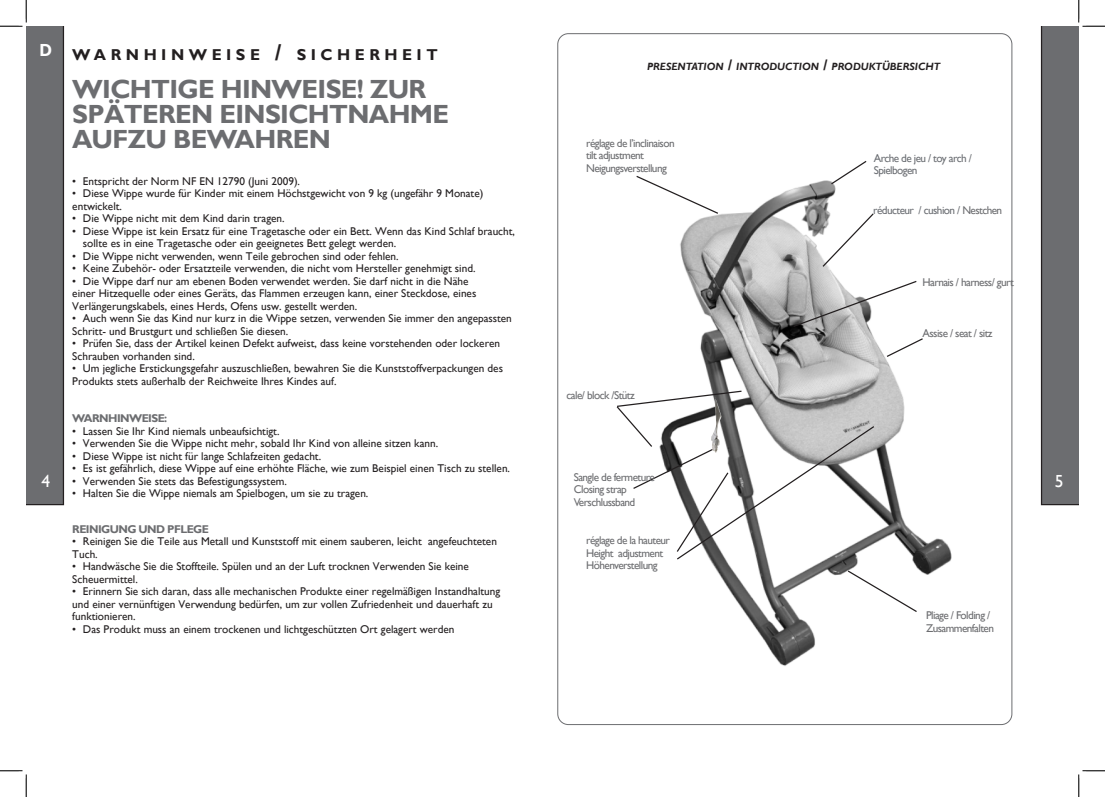
<style>
.page{position:relative;width:1105px;height:797px;background:#fff}
.page>*{position:absolute;margin:0;border:0;box-sizing:border-box;transform-origin:0 0}
.Intro{font:700 26.25px "Gill Sans";letter-spacing:-.025em;color:#6c6d70}
.t1{font:17.5px "Gill Sans";color:#fff}
.t2{font:700 17.5px "Gill Sans";color:#fff;scale:.9 1}
.titreavertissement{font:700 15.75px "Gill Sans";letter-spacing:.285em;color:#231f20}
.t3{font:11.25px/12.5px "Gill Sans";color:#231f20}
.Intro-2{font:11.25px/12.5px "Gill Sans";letter-spacing:-.05em;color:#6c6d70}
.Intro-3{font:11.25px/12.5px "Gill Sans";letter-spacing:-.05em;color:#6c6f74}
.listingok2{font:700 11.25px "Gill Sans";letter-spacing:-.05em;color:#6c6d70}
.TITRE5{font:700 11.25px "Gill Sans";letter-spacing:-.05em;color:#6c6d70}
.TITRES{font:italic 700 10.5px "Gill Sans";color:#231f20}
.s1{font-size:22.5px}
.s2{font-size:15px}
.s3{color:#6c6d70}
</style>
<div class="page">
<img style="left:680px;top:180px;width:272px;height:486px">
<svg style="left:616px;top:390px;width:259px;height:170px"></svg>
<svg style="left:636px;top:176px;width:83px;height:39px"></svg>
<svg style="left:830px;top:161px;width:38px;height:24px"></svg>
<svg style="left:821px;top:212px;width:54px;height:56px"></svg>
<svg style="left:792px;top:280px;width:126px;height:48px"></svg>
<svg style="left:885px;top:337px;width:39px;height:21px"></svg>
<svg style="left:846px;top:569px;width:72px;height:44px"></svg>
<img style="left:711px;top:397px;width:11px;height:55px">
<svg style="left:0;top:0;width:64px;height:505px"></svg>
<svg style="left:0;top:770px;width:27px;height:27px"></svg>
<svg style="left:1041px;top:0;width:64px;height:505px"></svg>
<svg style="left:1078px;top:770px;width:27px;height:27px"></svg>
<p class="t2" style="left:39px;top:40px;width:16px">D</p>
<p class="titreavertissement" style="left:72px;top:45px;width:367px">WARNHINWEISE <span class="s1">/</span> SICHERHEIT</p>
<p class="TITRES" style="left:647px;top:60px;width:295px">PRESENTATION <span class="s2">/</span> INTRODUCTION <span class="s2">/</span> PRODUKTÜBERSICHT</p>
<p class="Intro" style="left:72px;top:73px;width:356px">WICHTIGE HINWEISE! ZUR</p>
<p class="Intro" style="left:72px;top:98px;width:378px">SPÄTEREN EINSICHTNAHME</p>
<p class="Intro" style="left:72px;top:123px;width:260px">AUFZU BEWAHREN</p>
<p class="Intro-2" style="left:586px;top:136px;width:90px">réglage de l’inclinaison</p>
<p class="Intro-2" style="left:586px;top:149px;width:59px">tilt adjustment</p>
<p class="Intro-2" style="left:586px;top:161px;width:82px">Neigungsverstellung</p>
<p class="Intro-3" style="left:874px;top:151px;width:99px">Arche de jeu / toy arch /<br>Spielbogen</p>
<p class="Intro-3" style="left:873px;top:204px;width:131px">réducteur / cushion / <span class="s3">Nestchen</span></p>
<p class="t3" style="left:72px;top:175px;width:229px">• Entspricht der Norm NF EN 12790 (Juni 2009).</p>
<p class="t3" style="left:72px;top:187px;width:413px">• Diese Wippe wurde für Kinder mit einem Höchstgewicht von 9 kg (ungefähr 9 Monate) entwickelt.</p>
<p class="t3" style="left:72px;top:212px;width:214px">• Die Wippe nicht mit dem Kind darin tragen.</p>
<p class="t3" style="left:83px;top:225px;width:434px;text-indent:-11px">• Diese Wippe ist kein Ersatz für eine Tragetasche oder ein Bett. Wenn das Kind Schlaf braucht, sollte es in eine Tragetasche oder ein geeignetes Bett gelegt werden.</p>
<p class="t3" style="left:72px;top:250px;width:328px">• Die Wippe nicht verwenden, wenn Teile gebrochen sind oder fehlen.</p>
<p class="t3" style="left:72px;top:262px;width:405px">• Keine Zubehör- oder Ersatzteile verwenden, die nicht vom Hersteller genehmigt sind.</p>
<p class="t3" style="left:72px;top:275px;width:405px">• Die Wippe darf nur am ebenen Boden verwendet werden. Sie darf nicht in die Nähe einer Hitzequelle oder eines Geräts, das Flammen erzeugen kann, einer Steckdose, eines<br>Verlängerungskabels, eines Herds, Ofens usw. gestellt werden.</p>
<p class="t3" style="left:72px;top:312px;width:441px">• Auch wenn Sie das Kind nur kurz in die Wippe setzen, verwenden Sie immer den angepassten<br>Schritt- und Brustgurt und schließen Sie diesen.</p>
<p class="t3" style="left:72px;top:337px;width:429px">• Prüfen Sie, dass der Artikel keinen Defekt aufweist, dass keine vorstehenden oder lockeren<br>Schrauben vorhanden sind.</p>
<p class="t3" style="left:72px;top:362px;width:432px">• Um jegliche Erstickungsgefahr auszuschließen, bewahren Sie die Kunststoffverpackungen des<br>Produkts stets außerhalb der Reichweite Ihres Kindes auf.</p>
<p class="TITRE5" style="left:72px;top:412px;width:96px">WARNHINWEISE:</p>
<p class="t3" style="left:72px;top:425px;width:209px">• Lassen Sie Ihr Kind niemals unbeaufsichtigt.</p>
<p class="t3" style="left:72px;top:437px;width:367px">• Verwenden Sie die Wippe nicht mehr, sobald Ihr Kind von alleine sitzen kann.</p>
<p class="t3" style="left:72px;top:450px;width:250px">• Diese Wippe ist nicht für lange Schlafzeiten gedacht.</p>
<p class="t3" style="left:72px;top:462px;width:439px">• Es ist gefährlich, diese Wippe auf eine erhöhte Fläche, wie zum Beispiel einen Tisch zu stellen.</p>
<p class="t3" style="left:72px;top:475px;width:216px">• Verwenden Sie stets das Befestigungssystem.</p>
<p class="t3" style="left:72px;top:487px;width:298px">• Halten Sie die Wippe niemals am Spielbogen, um sie zu tragen.</p>
<p class="Intro-2" style="left:922px;top:276px;width:93px">Harnais / harness/ gurt</p>
<p class="Intro-2" style="left:922px;top:327px;width:71px">Assise / seat / sitz</p>
<p class="Intro-2" style="left:567px;top:389px;width:70px">cale/ block /Stütz</p>
<p class="Intro-2" style="left:574px;top:470px;width:83px">Sangle de fermeture</p>
<p class="Intro-2" style="left:574px;top:483px;width:55px">Closing strap</p>
<p class="Intro-2" style="left:574px;top:495px;width:63px">Verschlussband</p>
<p class="t1" style="left:41px;top:471px;width:10px">4</p>
<p class="t1" style="left:1055px;top:471px;width:10px">5</p>
<p class="listingok2" style="left:72px;top:522px;width:138px">REINIGUNG UND PFLEGE</p>
<p class="t3" style="left:72px;top:535px;width:426px">• Reinigen Sie die Teile aus Metall und Kunststoff mit einem sauberen, leicht angefeuchteten<br>Tuch.</p>
<p class="t3" style="left:72px;top:560px;width:398px">• Handwäsche Sie die Stoffteile. Spülen und an der Luft trocknen Verwenden Sie keine<br>Scheuermittel.</p>
<p class="t3" style="left:72px;top:585px;width:430px">• Erinnern Sie sich daran, dass alle mechanischen Produkte einer regelmäßigen Instandhaltung und einer vernünftigen Verwendung bedürfen, um zur vollen Zufriedenheit und dauerhaft zu funktionieren.</p>
<p class="t3" style="left:72px;top:622px;width:384px">• Das Produkt muss an einem trockenen und lichtgeschützten Ort gelagert werden</p>
<p class="Intro-2" style="left:586px;top:534px;width:85px">réglage de la hauteur</p>
<p class="Intro-2" style="left:586px;top:546px;width:79px">Height adjustment</p>
<p class="Intro-2" style="left:586px;top:559px;width:73px">Höhenverstellung</p>
<p class="Intro-2" style="left:926px;top:609px;width:69px">Pliage / Folding /<br>Zusammenfalten</p>
</div>
